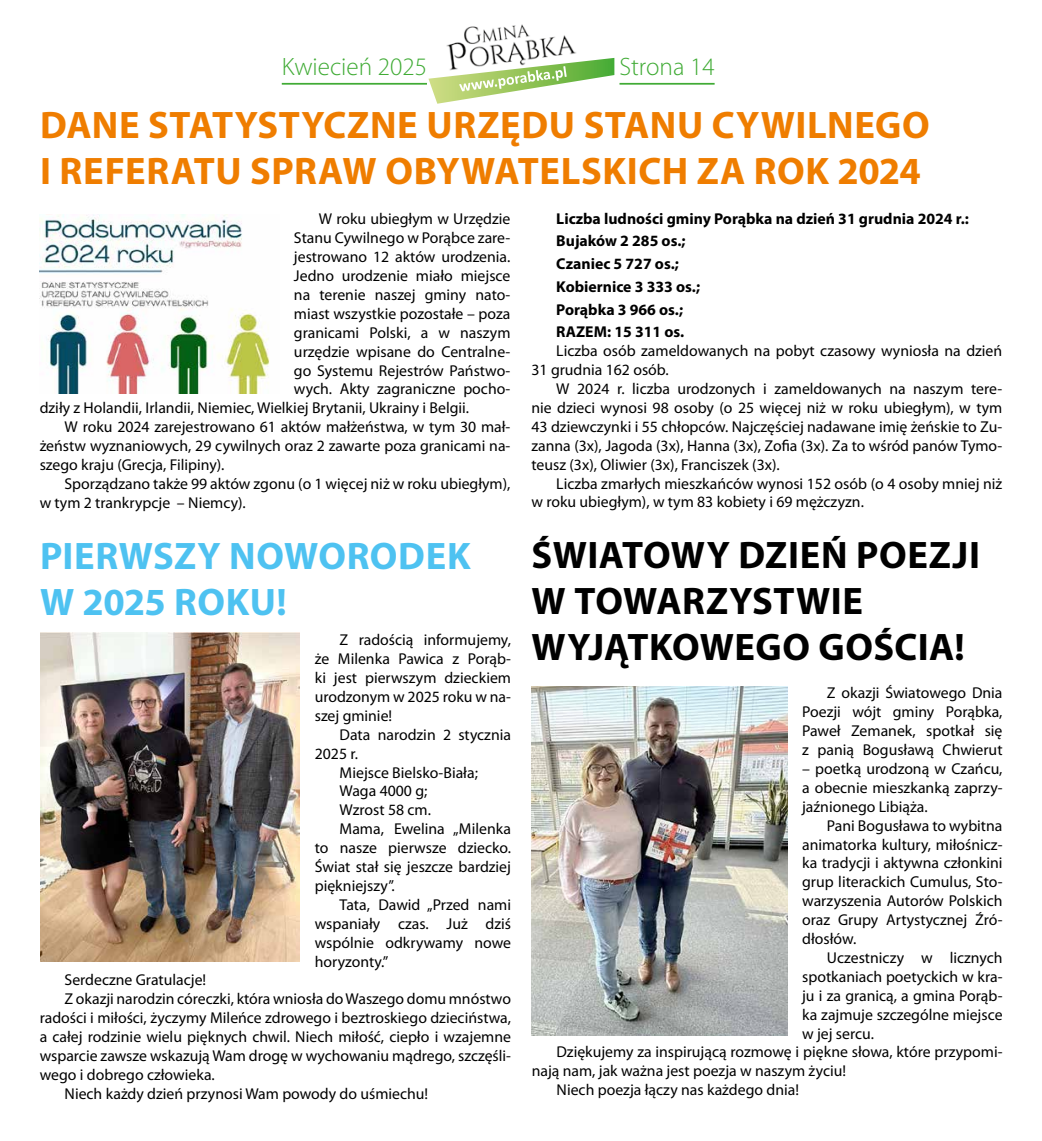
<style>
.page{position:relative;width:1042px;height:1141px;background:#fff}
.page>*{position:absolute;margin:0;border:0;box-sizing:border-box;transform-origin:0 0}
.t1{font:700 38.5px/46.2px "Myriad Pro";letter-spacing:.015em;color:#ef7d00}
.t2{font:700 38.5px/46.2px "Myriad Pro";letter-spacing:.01em;color:#000}
.t3{font:700 38.5px/46.2px "Myriad Pro";letter-spacing:.01em;color:#4ec2f1}
.t4{font:300 25.2px "Myriad Pro";color:#40ab35}
.t5{font:15.75px/18.9px "Myriad Pro";color:#000;text-align:justify}
.t6{font:700 15.75px/22.8px "Myriad Pro";color:#000}
</style>
<div class="page">
<img style="left:40px;top:214px;width:230px;height:180px">
<img style="left:41px;top:633px;width:259px;height:328px">
<img style="left:532px;top:687px;width:255px;height:349px">
<hr style="left:619px;top:83px;width:95px;height:2px;background:#40ab35">
<hr style="left:282px;top:83px;width:145px;height:2px;background:#40ab35">
<img style="left:446px;top:24px;width:130px;height:34px">
<svg style="left:428px;top:58px;width:186px;height:46px"></svg>
<h2 class="t4" style="left:282px;top:51px;width:147px">Kwiecień 2025</h2>
<h2 class="t4" style="left:619px;top:51px;width:97px">Strona 14</h2>
<h1 class="t1" style="left:40px;top:101px;width:891px">DANE STATYSTYCZNE URZĘDU STANU CYWILNEGO<br>I REFERATU SPRAW OBYWATELSKICH ZA ROK 2024</h1>
<p class="t5" style="left:319px;top:209px;width:193px">W roku ubiegłym w Urzędzie</p>
<p class="t5" style="left:294px;top:228px;width:218px">Stanu Cywilnego w Porąbce zare-</p>
<p class="t5" style="left:294px;top:247px;width:218px">jestrowano 12 aktów urodzenia.</p>
<p class="t5" style="left:294px;top:266px;width:218px">Jedno urodzenie miało miejsce</p>
<p class="t5" style="left:294px;top:285px;width:218px">na terenie naszej gminy nato-</p>
<p class="t5" style="left:294px;top:304px;width:218px">miast wszystkie pozostałe – poza</p>
<p class="t5" style="left:294px;top:323px;width:218px">granicami Polski, a w naszym</p>
<p class="t5" style="left:294px;top:342px;width:218px">urzędzie wpisane do Centralne-</p>
<p class="t5" style="left:294px;top:361px;width:218px">go Systemu Rejestrów Państwo-</p>
<p class="t5" style="left:294px;top:379px;width:218px">wych. Akty zagraniczne pocho-</p>
<p class="t5" style="left:40px;top:398px;width:431px">dziły z Holandii, Irlandii, Niemiec, Wielkiej Brytanii, Ukrainy i Belgii.</p>
<p class="t5" style="left:64px;top:417px;width:447px">W roku 2024 zarejestrowano 61 aktów małżeństwa, w tym 30 mał-</p>
<p class="t5" style="left:40px;top:436px;width:472px">żeństw wyznaniowych, 29 cywilnych oraz 2 zawarte poza granicami na-</p>
<p class="t5" style="left:40px;top:455px;width:186px">szego kraju (Grecja, Filipiny).</p>
<p class="t5" style="left:64px;top:474px;width:447px">Sporządzano także 99 aktów zgonu (o 1 więcej niż w roku ubiegłym),</p>
<p class="t5" style="left:40px;top:493px;width:208px">w tym 2 trankrypcje – Niemcy).</p>
<h1 class="t3" style="left:40px;top:531px;width:432px">PIERWSZY NOWORODEK<br>W 2025 ROKU!</h1>
<p class="t5" style="left:315px;top:630px;width:198px;text-indent:25px">Z radością informujemy, że Milenka Pawica z Porąb&shy;ki jest pierwszym dzieckiem urodzonym w 2025 roku w na&shy;szej gminie!</p>
<p class="t5" style="left:339px;top:725px;width:173px">Data narodzin 2 stycznia</p>
<p class="t5" style="left:315px;top:744px;width:45px">2025 r.</p>
<p class="t5" style="left:339px;top:762px;width:140px">Miejsce Bielsko-Biała;</p>
<p class="t5" style="left:339px;top:781px;width:89px">Waga 4000 g;</p>
<p class="t5" style="left:339px;top:800px;width:93px">Wzrost 58 cm.</p>
<p class="t5" style="left:339px;top:819px;width:173px">Mama, Ewelina „Milenka</p>
<p class="t5" style="left:315px;top:838px;width:198px">to nasze pierwsze dziecko.</p>
<p class="t5" style="left:315px;top:857px;width:198px">Świat stał się jeszcze bardziej</p>
<p class="t5" style="left:315px;top:876px;width:81px">piękniejszy”.</p>
<p class="t5" style="left:339px;top:895px;width:173px">Tata, Dawid „Przed nami</p>
<p class="t5" style="left:315px;top:914px;width:198px">wspaniały czas. Już dziś</p>
<p class="t5" style="left:315px;top:933px;width:198px">wspólnie odkrywamy nowe</p>
<p class="t5" style="left:315px;top:951px;width:75px">horyzonty.”</p>
<p class="t5" style="left:64px;top:970px;width:143px">Serdeczne Gratulacje!</p>
<p class="t5" style="left:64px;top:989px;width:448px">Z okazji narodzin córeczki, która wniosła do Waszego domu mnóstwo</p>
<p class="t5" style="left:40px;top:1008px;width:473px">radości i miłości, życzymy Mileńce zdrowego i beztroskiego dzieciństwa,</p>
<p class="t5" style="left:40px;top:1027px;width:473px">a całej rodzinie wielu pięknych chwil. Niech miłość, ciepło i wzajemne</p>
<p class="t5" style="left:40px;top:1046px;width:473px">wsparcie zawsze wskazują Wam drogę w wychowaniu mądrego, szczęśli-</p>
<p class="t5" style="left:40px;top:1065px;width:177px">wego i dobrego człowieka.</p>
<p class="t5" style="left:64px;top:1084px;width:365px">Niech każdy dzień przynosi Wam powody do uśmiechu!</p>
<p class="t6" style="left:556px;top:206px;width:414px">Liczba ludności gminy Porąbka na dzień 31 grudnia 2024 r.:<br>Bujaków 2 285 os.;<br>Czaniec 5 727 os.;<br>Kobiernice 3 333 os.;<br>Porąbka 3 966 os.;<br>RAZEM: 15 311 os.</p>
<p class="t5" style="left:531px;top:341px;width:472px;text-indent:25px">Liczba osób zameldowanych na pobyt czasowy wyniosła na dzień<br>31 grudnia 162 osób.</p>
<p class="t5" style="left:531px;top:379px;width:472px;text-indent:25px">W 2024 r. liczba urodzonych i zameldowanych na naszym tere&shy;nie dzieci wynosi 98 osoby (o 25 więcej niż w roku ubiegłym), w tym 43 dziewczynki i 55 chłopców. Najczęściej nadawane imię żeńskie to Zu&shy;zanna (3x), Jagoda (3x), Hanna (3x), Zofia (3x). Za to wśród panów Tymo&shy;teusz (3x), Oliwier (3x), Franciszek (3x).</p>
<p class="t5" style="left:531px;top:474px;width:472px;text-indent:25px">Liczba zmarłych mieszkańców wynosi 152 osób (o 4 osoby mniej niż w roku ubiegłym), w tym 83 kobiety i 69 mężczyzn.</p>
<h1 class="t2" style="left:531px;top:531px;width:450px">ŚWIATOWY DZIEŃ POEZJI<br>W TOWARZYSTWIE<br>WYJĄTKOWEGO GOŚCIA!</h1>
<p class="t5" style="left:802px;top:683px;width:202px;text-indent:25px">Z okazji Światowego Dnia Poezji wójt gminy Porąbka, Paweł Zemanek, spotkał się z panią Bogusławą Chwierut</p>
<p class="t5" style="left:802px;top:759px;width:202px">– poetką urodzoną w Czańcu, a obecnie mieszkanką zaprzy&shy;jaźnionego Libiąża.</p>
<p class="t5" style="left:802px;top:816px;width:202px;text-indent:25px">Pani Bogusława to wybitna animatorka kultury, miłośnicz&shy;ka tradycji i aktywna członkini grup literackich Cumulus, Sto&shy;warzyszenia Autorów Polskich oraz Grupy Artystycznej Źró&shy;dłosłów.</p>
<p class="t5" style="left:827px;top:948px;width:177px">Uczestniczy w licznych</p>
<p class="t5" style="left:802px;top:967px;width:202px">spotkaniach poetyckich w kra-</p>
<p class="t5" style="left:802px;top:986px;width:202px">ju i za granicą, a gmina Porąb-</p>
<p class="t5" style="left:802px;top:1005px;width:202px">ka zajmuje szczególne miejsce</p>
<p class="t5" style="left:802px;top:1023px;width:73px">w jej sercu.</p>
<p class="t5" style="left:556px;top:1042px;width:447px">Dziękujemy za inspirującą rozmowę i piękne słowa, które przypomi-</p>
<p class="t5" style="left:532px;top:1061px;width:316px">nają nam, jak ważna jest poezja w naszym życiu!</p>
<p class="t5" style="left:556px;top:1080px;width:244px">Niech poezja łączy nas każdego dnia!</p>
</div>
